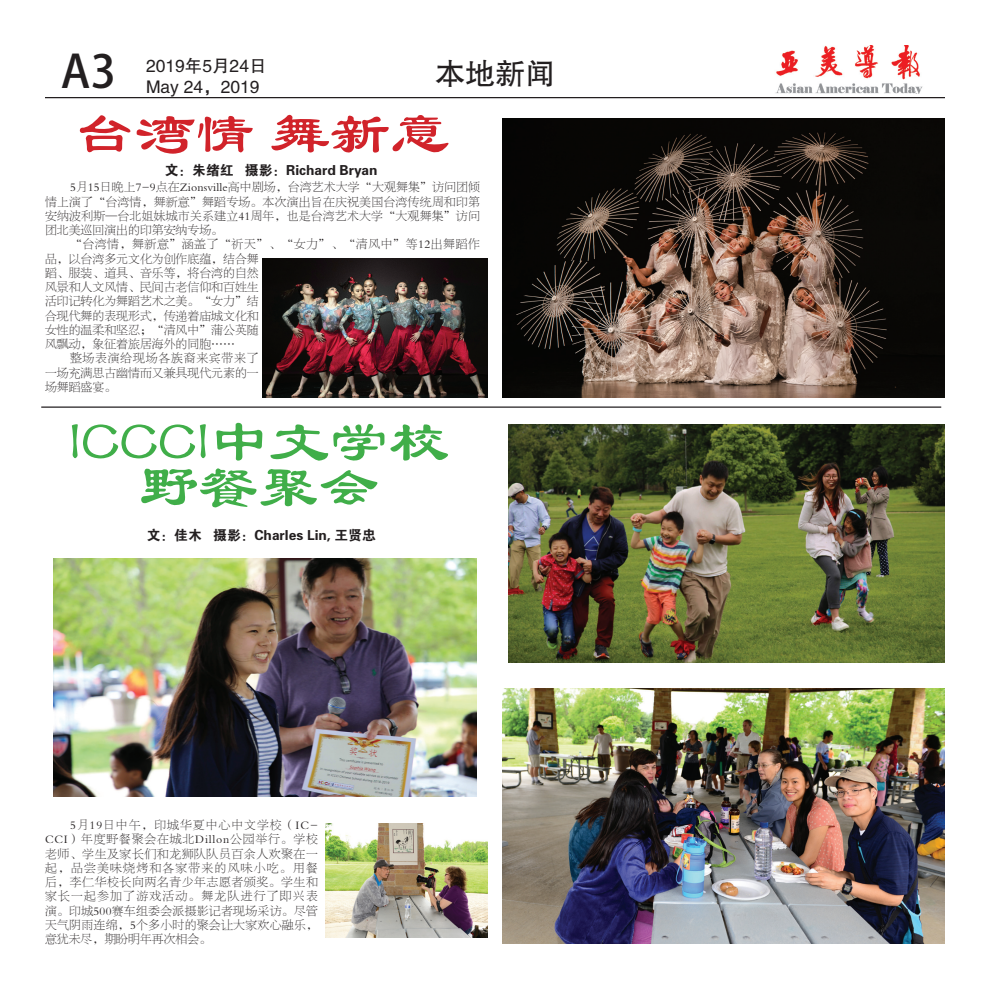
<style>
.page{position:relative;width:990px;height:990px;background:#fff}
.page>*{position:absolute;margin:0;border:0;box-sizing:border-box;transform-origin:0 0}
.t1{font:60px/45px "FZLSJW GB1 0";color:#40ae49;text-align:center}
.t2{font:60px "FZLSJW GB1 0";color:#d1232a}
.t3{font:45px "Adobe Heiti Std";color:#231f20}
.t4{font:30px "FZHTJW GB1 0";color:#231f20}
.t5{font:17.5px/21px "FZHTFW GB1 0";color:#231f20}
.t6{font:13.75px "FZDHTJW GB1 0";color:#231f20}
.t7{font:11.88px/14.2px "FZBSJW GB1 0";color:#231f20;text-align:justify}
.t8{font:11.88px "FZBSJW GB1 0";letter-spacing:.045em;color:#231f20}
.t9{font:11.88px "FZBSJW GB1 0";letter-spacing:.065em;color:#231f20}
</style>
<div class="page">
<hr style="left:45px;top:97px;width:900px;height:1px;background:#231f20">
<img style="left:775px;top:45px;width:148px;height:49px">
<img style="left:262px;top:258px;width:225px;height:140px">
<img style="left:502px;top:689px;width:443px;height:254px">
<img style="left:325px;top:824px;width:163px;height:114px">
<hr style="left:41px;top:407px;width:900px;height:1px;background:#231f20">
<img style="left:502px;top:118px;width:443px;height:280px">
<img style="left:508px;top:424px;width:437px;height:239px">
<img style="left:53px;top:558px;width:423px;height:239px">
<h2 class="t3" style="left:61px;top:45px;width:57px">A3</h2>
<h3 class="t5" style="left:146px;top:56px;width:122px">2019年5月24日<br>May 24，2019</h3>
<h3 class="t4" style="left:435px;top:57px;width:121px">本地新闻</h3>
<h1 class="t2" style="left:75px;top:102px;width:376px">台湾情 舞新意</h1>
<p class="t7" style="left:45px;top:181px;width:437px;text-indent:25px">5月15日晚上7-9点在Zionsville高中剧场，台湾艺术大学“大观舞集”访问团倾情上演了“台湾情，舞新意”舞蹈专场。本次演出旨在庆祝美国台湾传统周和印第安纳波利斯—台北姐妹城市关系建立41周年，也是台湾艺术大学“大观舞集”访问团北美巡回演出的印第安纳专场。</p>
<p class="t8" style="left:70px;top:238px;width:412px">“台湾情，舞新意”涵盖了“祈天”、“女力”、“清风中”等12出舞蹈作</p>
<p class="t7" style="left:45px;top:252px;width:215px">品，以台湾多元文化为创作底蕴，结合舞</p>
<p class="t7" style="left:45px;top:266px;width:215px">蹈、服装、道具、音乐等，将台湾的自然</p>
<p class="t7" style="left:45px;top:280px;width:215px">风景和人文风情、民间古老信仰和百姓生</p>
<p class="t7" style="left:45px;top:295px;width:215px">活印记转化为舞蹈艺术之美。“女力”结</p>
<p class="t7" style="left:45px;top:309px;width:215px">合现代舞的表现形式，传递着庙城文化和</p>
<p class="t7" style="left:45px;top:323px;width:215px">女性的温柔和坚忍；“清风中”蒲公英随</p>
<p class="t7" style="left:45px;top:337px;width:191px">风飘动，象征着旅居海外的同胞……</p>
<p class="t9" style="left:70px;top:352px;width:190px">整场表演给现场各族裔来宾带来了</p>
<p class="t7" style="left:45px;top:366px;width:215px">一场充满思古幽情而又兼具现代元素的一</p>
<p class="t7" style="left:45px;top:380px;width:73px">场舞蹈盛宴。</p>
<h1 class="t1" style="left:68px;top:422px;width:382px">ICCCI中文学校野餐聚会</h1>
<p class="t6" style="left:165px;top:163px;width:214px">文：朱绪红 摄影：Richard Bryan</p>
<p class="t6" style="left:147px;top:528px;width:230px">文：佳木 摄影：Charles Lin, 王贤忠</p>
<p class="t7" style="left:45px;top:818px;width:275px;text-indent:25px">5月19日中午，印城华夏中心中文学校（IC-CCI）年度野餐聚会在城北Dillon公园举行。学校老师、学生及家长们和龙狮队队员百余人欢聚在一起，品尝美味烧烤和各家带来的风味小吃。用餐后，李仁华校长向两名青少年志愿者颁奖。学生和家长一起参加了游戏活动。舞龙队进行了即兴表演。印城500赛车组委会派摄影记者现场采访。尽管天气阴雨连绵，5个多小时的聚会让大家欢心融乐，意犹未尽，期盼明年再次相会。</p>
</div>
